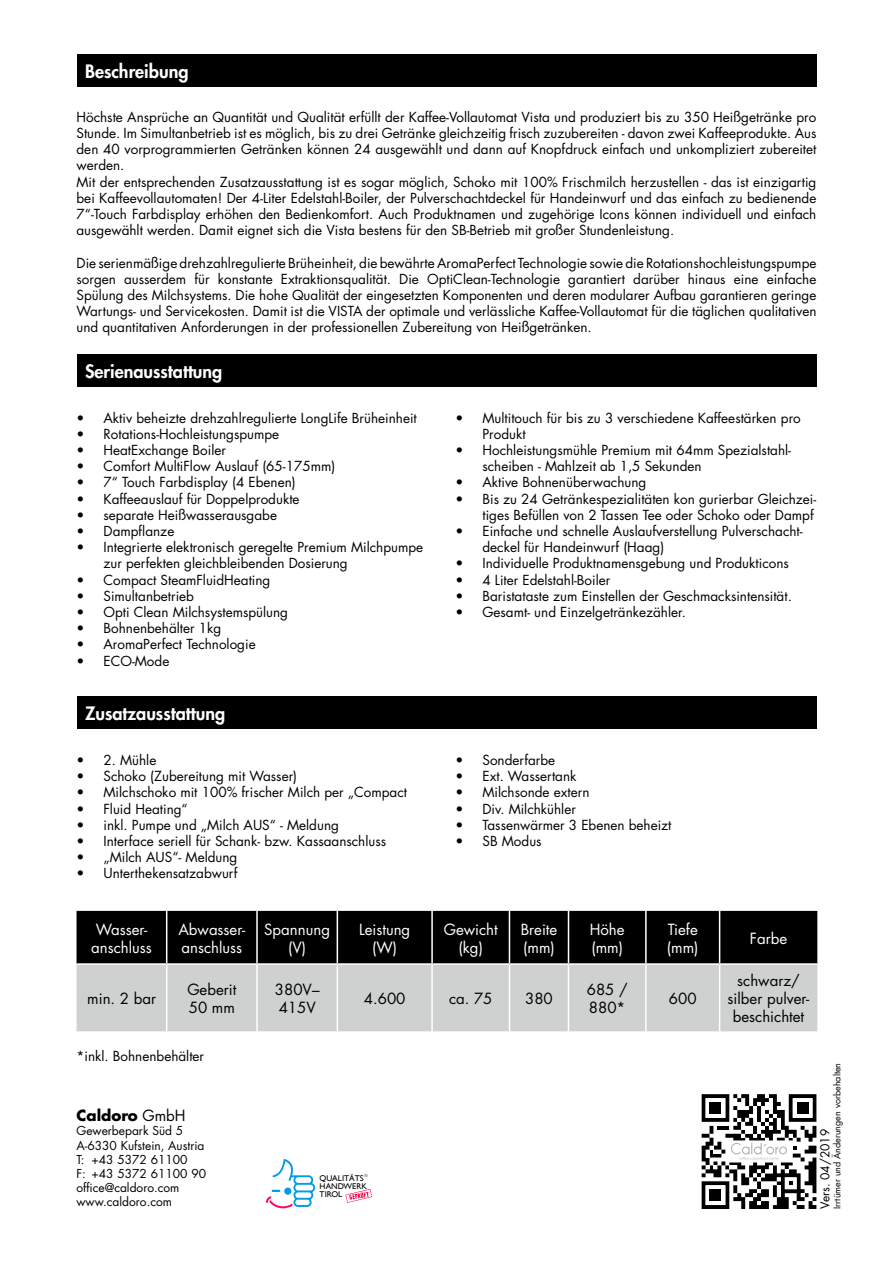
<style>
.page{position:relative;width:893px;height:1263px;background:#fff}
.page>*{position:absolute;margin:0;border:0;box-sizing:border-box;transform-origin:0 0}
.t1{font:800 18px "Futura Std";color:#fff}
.t2{font:15px/18px "Futura Std";color:#fff;text-align:center}
.t3{font:15px/18px "Futura Std";color:#000}
.t4{font:700 15px "Futura Std";color:#000}
.t5{font:13.5px/16.2px "Futura Std";color:#000}
.t6{font:12px/14.2px "Futura Std";color:#000}
.t7{font:9px "Futura Std";color:#000}
.t8{font:8.25px/8.1px "Gill Sans";color:#000}
.s1{font-weight:400}
</style>
<div class="page">
<div style="left:77px;top:54px;width:739px;height:33px;background:#000"></div>
<div style="left:77px;top:354px;width:739px;height:33px;background:#000"></div>
<div style="left:77px;top:696px;width:739px;height:33px;background:#000"></div>
<svg style="left:702px;top:1094px;width:114px;height:115px"></svg>
<svg style="left:266px;top:1159px;width:49px;height:49px"></svg>
<svg style="left:364px;top:1174px;width:4px;height:3px"></svg>
<svg style="left:345px;top:1189px;width:27px;height:14px"></svg>
<div style="left:77px;top:911px;width:740px;height:52px;background:#000"></div>
<div style="left:77px;top:965px;width:740px;height:66px;background:#cfd0d0"></div>
<hr style="left:166px;top:911px;width:1px;height:52px;background:#fff">
<hr style="left:256px;top:911px;width:2px;height:52px;background:#fff">
<hr style="left:337px;top:911px;width:1px;height:52px;background:#fff">
<hr style="left:431px;top:911px;width:2px;height:52px;background:#fff">
<hr style="left:509px;top:911px;width:1px;height:52px;background:#fff">
<hr style="left:568px;top:911px;width:1px;height:52px;background:#fff">
<hr style="left:645px;top:911px;width:2px;height:52px;background:#fff">
<hr style="left:719px;top:911px;width:1px;height:52px;background:#fff">
<hr style="left:166px;top:965px;width:1px;height:66px;background:#fff">
<hr style="left:256px;top:965px;width:2px;height:66px;background:#fff">
<hr style="left:337px;top:965px;width:1px;height:66px;background:#fff">
<hr style="left:431px;top:965px;width:2px;height:66px;background:#fff">
<hr style="left:509px;top:965px;width:1px;height:66px;background:#fff">
<hr style="left:568px;top:965px;width:1px;height:66px;background:#fff">
<hr style="left:645px;top:965px;width:2px;height:66px;background:#fff">
<hr style="left:719px;top:965px;width:1px;height:66px;background:#fff">
<h1 class="t1" style="left:85px;top:60px;width:105px">Beschreibung</h1>
<p class="t5" style="left:77px;top:109px;width:741px">Höchste Ansprüche an Quantität und Qualität erfüllt der Kaffee-Vollautomat Vista und produziert bis zu 350 Heißgetränke pro Stunde. Im Simultanbetrieb ist es möglich, bis zu drei Getränke gleichzeitig frisch zuzubereiten - davon zwei Kaffeeprodukte. Aus den 40 vorprogrammierten Getränken können 24 ausgewählt und dann auf Knopfdruck einfach und unkompliziert zubereitet werden.<br>Mit der entsprechenden Zusatzausstattung ist es sogar möglich, Schoko mit 100% Frischmilch herzustellen - das ist einzigartig bei Kaffeevollautomaten! Der 4-Liter Edelstahl-Boiler, der Pulverschachtdeckel für Handeinwurf und das einfach zu bedienende 7“-Touch Farbdisplay erhöhen den Bedienkomfort. Auch Produktnamen und zugehörige Icons können individuell und einfach ausgewählt werden. Damit eignet sich die Vista bestens für den SB-Betrieb mit großer Stundenleistung.</p>
<p class="t5" style="left:77px;top:255px;width:741px;text-align:justify">Die serienmäßige drehzahlregulierte Brüheinheit, die bewährte AromaPerfect Technologie sowie die Rotationshochleistungspumpe sorgen ausserdem für konstante Extraktionsqualität. Die OptiClean-Technologie garantiert darüber hinaus eine einfache Spülung des Milchsystems. Die hohe Qualität der eingesetzten Komponenten und deren modularer Aufbau garantieren geringe Wartungs- und Servicekosten. Damit ist die VISTA der optimale und verlässliche Kaffee-Vollautomat für die täglichen qualitativen und quantitativen Anforderungen in der professionellen Zubereitung von Heißgetränken.</p>
<h1 class="t1" style="left:85px;top:360px;width:139px">Serienausstattung</h1>
<p class="t5" style="left:77px;top:410px;width:342px">• Aktiv beheizte drehzahlregulierte LongLife Brüheinheit</p>
<p class="t5" style="left:77px;top:426px;width:204px">• Rotations-Hochleistungspumpe</p>
<p class="t5" style="left:77px;top:442px;width:151px">• HeatExchange Boiler</p>
<p class="t5" style="left:77px;top:458px;width:260px">• Comfort MultiFlow Auslauf (65-175mm)</p>
<p class="t5" style="left:77px;top:474px;width:221px">• 7“ Touch Farbdisplay (4 Ebenen)</p>
<p class="t5" style="left:77px;top:491px;width:225px">• Kaffeeauslauf für Doppelprodukte</p>
<p class="t5" style="left:77px;top:507px;width:202px">• separate Heißwasserausgabe</p>
<p class="t5" style="left:77px;top:523px;width:99px">• Dampflanze</p>
<p class="t5" style="left:104px;top:539px;width:321px;text-indent:-27px">• Integrierte elektronisch geregelte Premium Milchpumpe zur perfekten gleichbleibenden Dosierung</p>
<p class="t5" style="left:77px;top:572px;width:195px">• Compact SteamFluidHeating</p>
<p class="t5" style="left:77px;top:588px;width:119px">• Simultanbetrieb</p>
<p class="t5" style="left:77px;top:604px;width:213px">• Opti Clean Milchsystemspülung</p>
<p class="t5" style="left:77px;top:620px;width:146px">• Bohnenbehälter 1kg</p>
<p class="t5" style="left:77px;top:636px;width:181px">• AromaPerfect Technologie</p>
<p class="t5" style="left:77px;top:653px;width:94px">• ECO-Mode</p>
<h1 class="t1" style="left:85px;top:702px;width:142px">Zusatzausstattung</h1>
<p class="t5" style="left:77px;top:752px;width:81px">• 2. Mühle</p>
<p class="t5" style="left:77px;top:768px;width:222px">• Schoko (Zubereitung mit Wasser)</p>
<p class="t5" style="left:77px;top:784px;width:332px">• Milchschoko mit 100% frischer Milch per „Compact</p>
<p class="t5" style="left:77px;top:800px;width:113px">• Fluid Heating“</p>
<p class="t5" style="left:77px;top:817px;width:264px">• inkl. Pumpe und „Milch AUS“ - Meldung</p>
<p class="t5" style="left:77px;top:833px;width:311px">• Interface seriell für Schank- bzw. Kassaanschluss</p>
<p class="t5" style="left:77px;top:849px;width:162px">• „Milch AUS“- Meldung</p>
<p class="t5" style="left:77px;top:865px;width:162px">• Unterthekensatzabwurf</p>
<p class="t5" style="left:482px;top:410px;width:320px;text-indent:-27px">• Multitouch für bis zu 3 verschiedene Kaffeestärken pro<br>Produkt</p>
<p class="t5" style="left:482px;top:442px;width:310px;text-indent:-27px">• Hochleistungsmühle Premium mit 64mm Spezialstahl&shy;scheiben - Mahlzeit ab 1,5 Sekunden</p>
<p class="t5" style="left:455px;top:474px;width:192px">• Aktive Bohnenüberwachung</p>
<p class="t5" style="left:455px;top:491px;width:362px;text-align:right">• Bis zu 24 Getränkespezialitäten kon gurierbar Gleichzei&shy;tiges Befüllen von 2 Tassen Tee oder Schoko oder Dampf</p>
<p class="t5" style="left:482px;top:523px;width:322px;text-indent:-27px">• Einfache und schnelle Auslaufverstellung Pulverschacht&shy;deckel für Handeinwurf (Haag)</p>
<p class="t5" style="left:455px;top:555px;width:335px">• Individuelle Produktnamensgebung und Produkticons</p>
<p class="t5" style="left:455px;top:572px;width:156px">• 4 Liter Edelstahl-Boiler</p>
<p class="t5" style="left:455px;top:588px;width:338px">• Baristataste zum Einstellen der Geschmacksintensität.</p>
<p class="t5" style="left:455px;top:604px;width:232px">• Gesamt- und Einzelgetränkezähler.</p>
<p class="t5" style="left:455px;top:752px;width:101px">• Sonderfarbe</p>
<p class="t5" style="left:455px;top:768px;width:122px">• Ext. Wassertank</p>
<p class="t5" style="left:455px;top:784px;width:136px">• Milchsonde extern</p>
<p class="t5" style="left:455px;top:800px;width:122px">• Div. Milchkühler</p>
<p class="t5" style="left:455px;top:817px;width:218px">• Tassenwärmer 3 Ebenen beheizt</p>
<p class="t5" style="left:455px;top:833px;width:88px">• SB Modus</p>
<p class="t2" style="left:91px;top:920px;width:62px">Wasser&shy;anschluss</p>
<p class="t2" style="left:178px;top:920px;width:68px;text-align:left">Abwasser&shy;anschluss</p>
<p class="t2" style="left:264px;top:920px;width:67px">Spannung (V)</p>
<p class="t2" style="left:359px;top:920px;width:53px">Leistung (W)</p>
<p class="t2" style="left:444px;top:920px;width:56px">Gewicht (kg)</p>
<p class="t2" style="left:521px;top:920px;width:38px;text-align:left">Breite (mm)</p>
<p class="t2" style="left:590px;top:920px;width:36px;text-align:left">Höhe (mm)</p>
<p class="t2" style="left:667px;top:920px;width:33px;text-align:left">Tiefe (mm)</p>
<p class="t2" style="left:750px;top:929px;width:39px">Farbe</p>
<p class="t3" style="left:87px;top:990px;width:70px">min. 2 bar</p>
<p class="t3" style="left:187px;top:981px;width:51px">Geberit<br>50 mm</p>
<p class="t3" style="left:275px;top:981px;width:46px">380V–<br>415V</p>
<p class="t3" style="left:364px;top:990px;width:43px">4.600</p>
<p class="t3" style="left:449px;top:990px;width:45px">ca. 75</p>
<p class="t3" style="left:525px;top:990px;width:29px">380</p>
<p class="t3" style="left:587px;top:981px;width:42px">685 /<br>880*</p>
<p class="t3" style="left:669px;top:990px;width:29px">600</p>
<p class="t3" style="left:728px;top:972px;width:83px;text-align:center">schwarz/ silber pulver&shy;beschichtet</p>
<p class="t5" style="left:77px;top:1048px;width:129px">*inkl. Bohnenbehälter</p>
<p class="t4" style="left:77px;top:1105px;width:111px">Caldoro <span class="s1">GmbH</span></p>
<p class="t6" style="left:77px;top:1124px;width:131px">Gewerbepark Süd 5<br>A-6330 Kufstein, Austria<br>T: +43 5372 61100<br>F: +43 5372 61100 90 office@caldoro.com www.caldoro.com</p>
<p class="t8" style="left:320px;top:1174px;width:49px">QUALITÄTS<br>HANDWERK<br>TIROL</p>
<p class="t7" style="left:831px;top:1209px;width:148px;rotate:-90deg">Irrtümer und Änderungen vorbehalten</p>
<p class="t6" style="left:818px;top:1209px;width:82px;rotate:-90deg">Vers. 04/2019</p>
</div>
